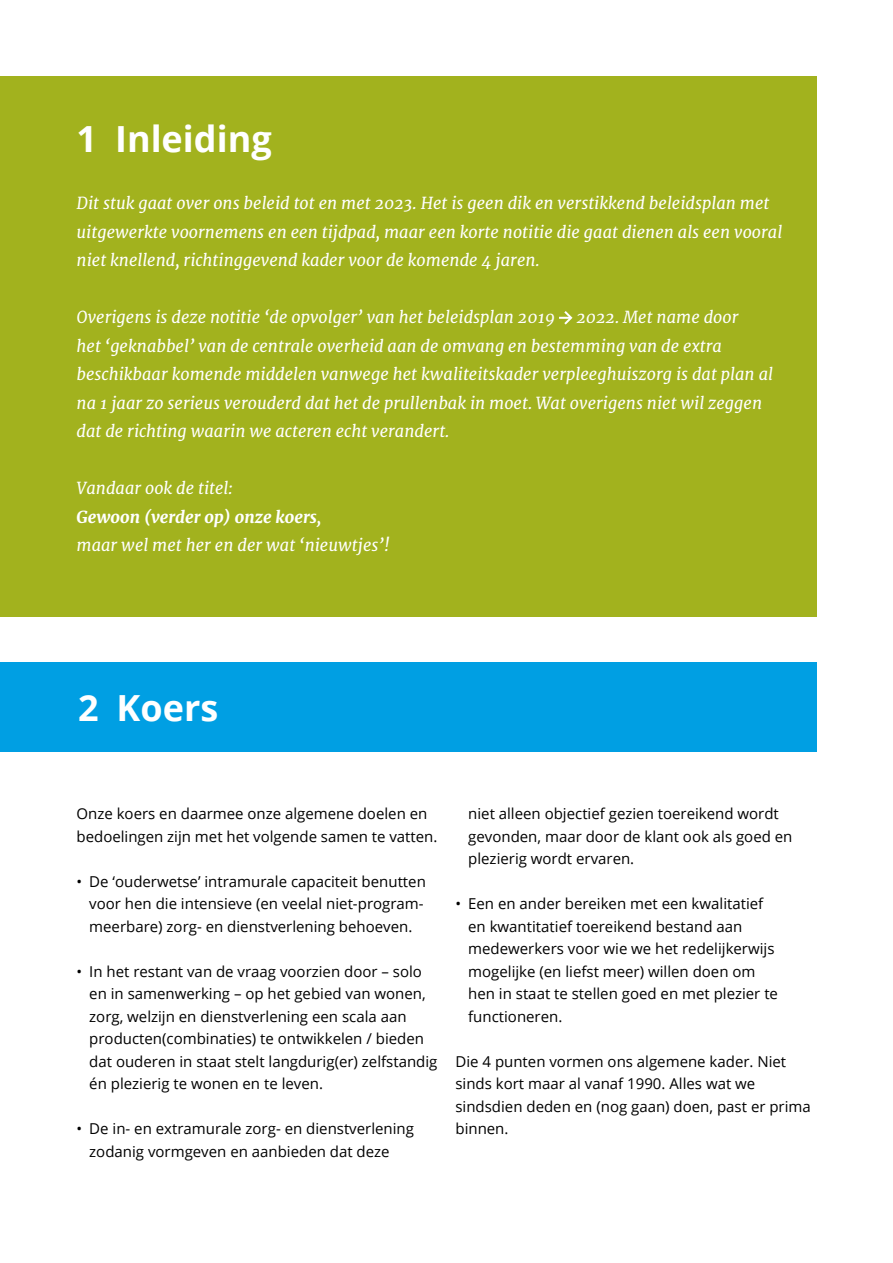
<style>
.page{position:relative;width:893px;height:1263px;background:#fff}
.page>*{position:absolute;margin:0;border:0;box-sizing:border-box;transform-origin:0 0}
.t1{font:700 36px "Open Sans";color:#fff}
.t2{font:italic 16.5px/28.5px "Merriweather";color:#fff}
.t3{font:italic 800 16.5px "Merriweather";color:#fff}
.t4{font:15px/22.5px "Open Sans";color:#000}
</style>
<div class="page">
<div style="left:0;top:76px;width:816px;height:541px;background:#a2b21e"></div>
<svg style="left:559px;top:311px;width:14px;height:14px"></svg>
<div style="left:0;top:662px;width:816px;height:90px;background:#009fe3"></div>
<h1 class="t1" style="left:77px;top:114px;width:197px">1 Inleiding</h1>
<p class="t2" style="left:77px;top:189px;width:707px">Dit stuk gaat over ons beleid tot en met 2023. Het is geen dik en verstikkend beleidsplan met uitgewerkte voornemens en een tijdpad, maar een korte notitie die gaat dienen als een vooral niet knellend, richtinggevend kader voor de komende 4 jaren.</p>
<p class="t2" style="left:77px;top:303px;width:480px">Overigens is deze notitie ‘de opvolger’ van het beleidsplan 2019</p>
<p class="t2" style="left:77px;top:303px;width:698px;text-indent:500px">2022. Met name door<br>het ‘geknabbel’ van de centrale overheid aan de omvang en bestemming van de extra beschikbaar komende middelen vanwege het kwaliteitskader verpleeghuiszorg is dat plan al na 1 jaar zo serieus verouderd dat het de prullenbak in moet. Wat overigens niet wil zeggen dat de richting waarin we acteren echt verandert.</p>
<p class="t2" style="left:77px;top:474px;width:158px">Vandaar ook de titel:</p>
<p class="t3" style="left:77px;top:506px;width:246px">Gewoon (verder op) onze koers,</p>
<p class="t2" style="left:77px;top:531px;width:315px">maar wel met her en der wat ‘nieuwtjes’!</p>
<h1 class="t1" style="left:78px;top:682px;width:142px">2 Koers</h1>
<p class="t4" style="left:77px;top:802px;width:362px">Onze koers en daarmee onze algemene doelen en bedoelingen zijn met het volgende samen te vatten.</p>
<p class="t4" style="left:89px;top:869px;width:338px;text-indent:-13px">• De ‘ouderwetse’ intramurale capaciteit benutten voor hen die intensieve (en veelal niet-program&shy;meerbare) zorg- en dienstverlening behoeven.</p>
<p class="t4" style="left:89px;top:959px;width:350px;text-indent:-13px">• In het restant van de vraag voorzien door – solo en in samenwerking – op het gebied van wonen, zorg, welzijn en dienstverlening een scala aan producten(combinaties) te ontwikkelen / bieden dat ouderen in staat stelt langdurig(er) zelfstandig én plezierig te wonen en te leven.</p>
<p class="t4" style="left:89px;top:1117px;width:326px;text-indent:-13px">• De in- en extramurale zorg- en dienstverlening zodanig vormgeven en aanbieden dat deze</p>
<p class="t4" style="left:468px;top:802px;width:326px">niet alleen objectief gezien toereikend wordt gevonden, maar door de klant ook als goed en plezierig wordt ervaren.</p>
<p class="t4" style="left:468px;top:892px;width:311px;text-indent:-13px">• Een en ander bereiken met een kwalitatief en kwantitatief toereikend bestand aan medewerkers voor wie we het redelijkerwijs mogelijke (en liefst meer) willen doen om hen in staat te stellen goed en met plezier te functioneren.</p>
<p class="t4" style="left:455px;top:1049px;width:357px">Die 4 punten vormen ons algemene kader. Niet sinds kort maar al vanaf 1990. Alles wat we sindsdien deden en (nog gaan) doen, past er prima binnen.</p>
</div>
